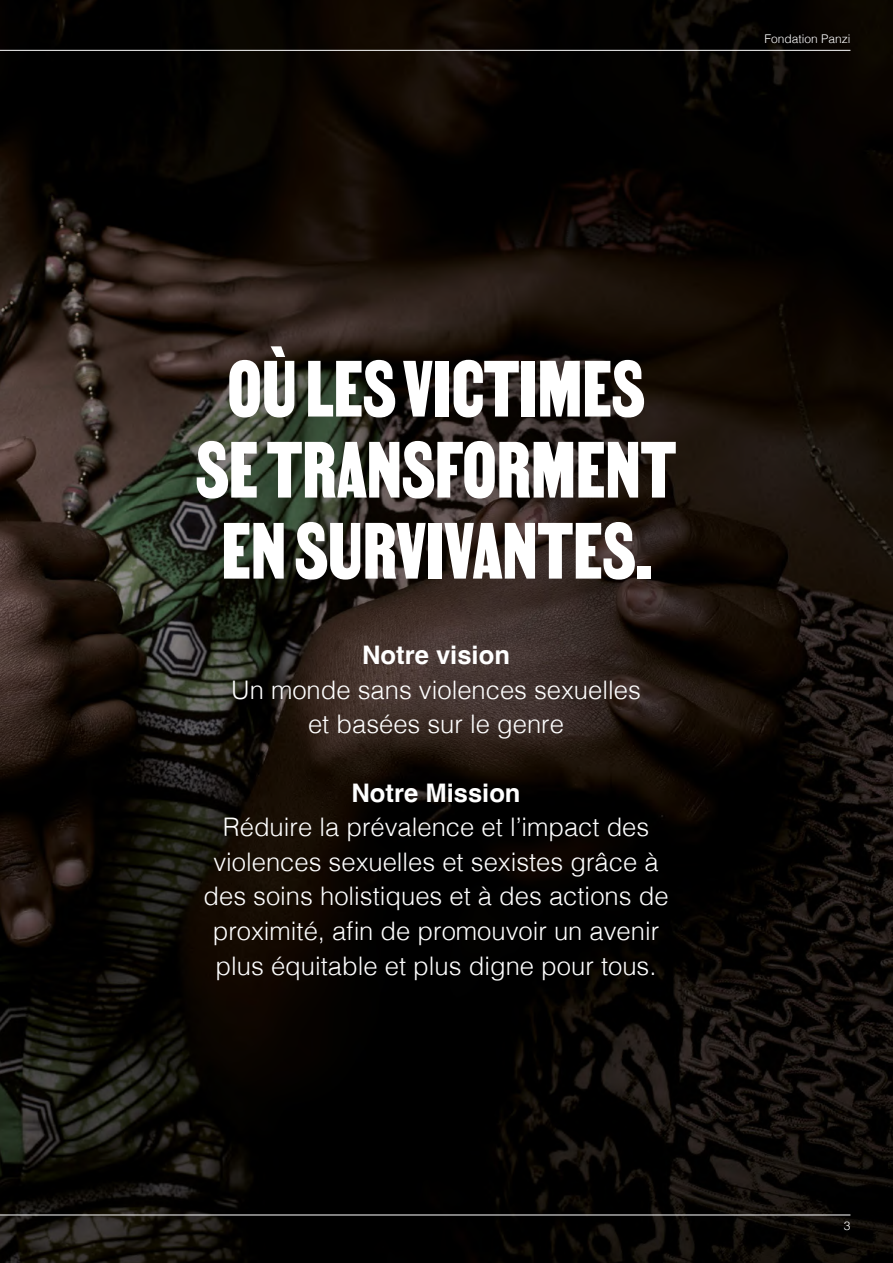
<style>
.page{position:relative;width:893px;height:1263px;background:#fff}
.page>*{position:absolute;margin:0;border:0;box-sizing:border-box;transform-origin:0 0}
.t1{font:96px/81px "MARTIN";color:#fff;text-align:center}
.t2{font:300 25.65px/34.5px "Helvetica";color:#fff;text-align:center}
.t3{font:700 25.65px "Helvetica";color:#fff}
.t4{font:300 12px "Helvetica";color:#fff}
</style>
<div class="page">
<img style="left:0;top:0;width:893px;height:1263px">
<hr style="left:0;top:1215px;width:850px;height:1px;background:#fff">
<hr style="left:0;top:50px;width:850px;height:1px;background:#fff">
<p class="t4" style="left:764px;top:28px;width:88px">Fondation Panzi</p>
<h1 class="t1" style="left:196px;top:347px;width:482px">OÙ LES VICTIMES<br>SE TRANSFORMENT<br>EN SURVIVANTES.</h1>
<p class="t3" style="left:362px;top:639px;width:149px">Notre vision</p>
<p class="t2" style="left:231px;top:670px;width:411px">Un monde sans violences sexuelles et basées sur le genre</p>
<p class="t3" style="left:351px;top:777px;width:171px">Notre Mission</p>
<p class="t2" style="left:203px;top:808px;width:467px">Réduire la prévalence et l’impact des violences sexuelles et sexistes grâce à des soins holistiques et à des actions de proximité, afin de promouvoir un avenir plus équitable et plus digne pour tous.</p>
<p class="t4" style="left:844px;top:1216px;width:8px">3</p>
</div>
